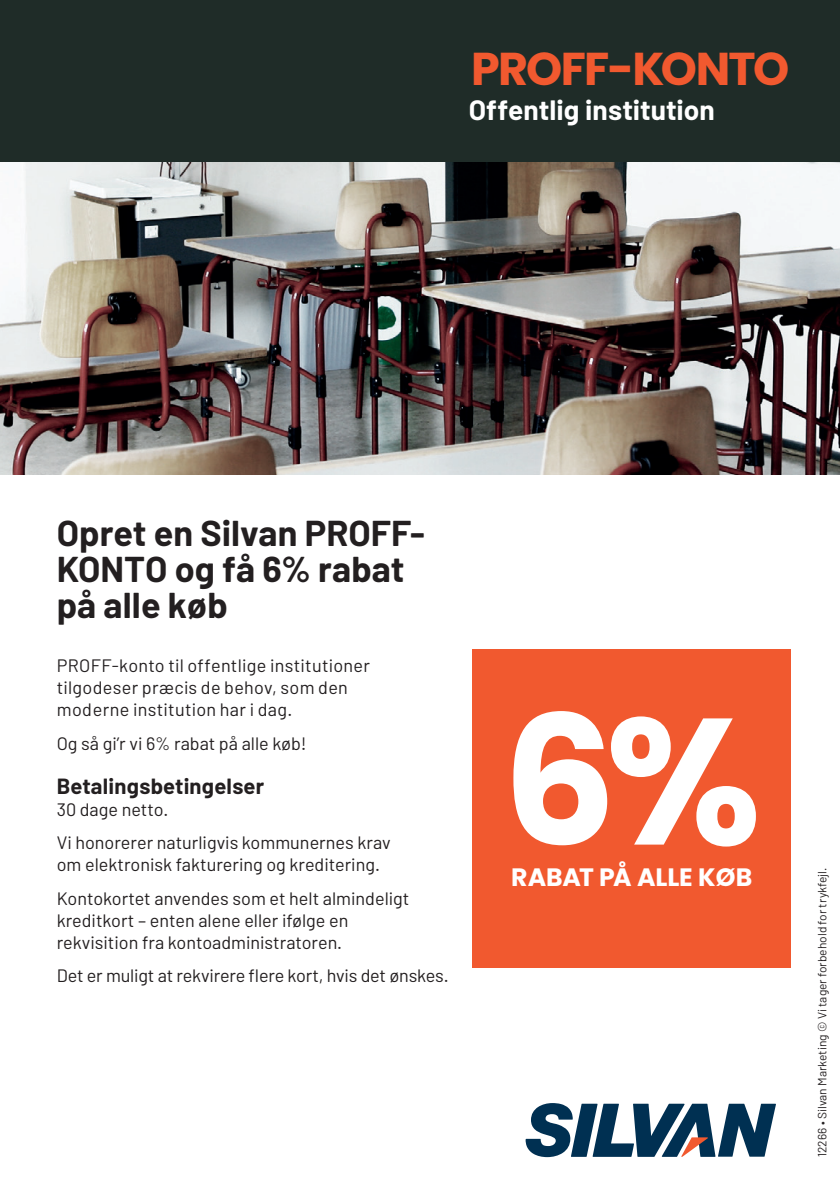
<style>
.page{position:relative;width:840px;height:1191px;background:#fff}
.page>*{position:absolute;margin:0;border:0;box-sizing:border-box;transform-origin:0 0}
.t1{font:700 179.2px "Poppins";color:#fff}
.t2{font:700 46px "Poppins";letter-spacing:-.045em;color:#f1592f}
.t3{font:700 36px/36px "Barlow";color:#231f20}
.t4{font:700 28px "Barlow";letter-spacing:.005em;color:#fff}
.t5{font:700 25.2px "Poppins";letter-spacing:-.01em;color:#fff}
.t6{font:700 22px "Barlow";letter-spacing:.01em;color:#231f20}
.t7{font:18px/22px "Barlow";color:#231f20}
.t8{font:12px "Barlow";color:#231f20}
</style>
<div class="page">
<img style="left:0;top:162px;width:839px;height:312px">
<svg style="left:525px;top:1103px;width:250px;height:54px"></svg>
<div style="left:0;top:0;width:839px;height:162px;background:#1f2c28"></div>
<div style="left:472px;top:648px;width:318px;height:319px;background:#f1592f"></div>
<h2 class="t2" style="left:471px;top:42px;width:319px">PROFF-KONTO</h2>
<h3 class="t4" style="left:468px;top:92px;width:247px">Offentlig institution</h3>
<h3 class="t3" style="left:57px;top:515px;width:369px">Opret en Silvan PROFF-<br>KONTO og få 6% rabat på alle køb</h3>
<p class="t7" style="left:57px;top:654px;width:314px">PROFF-konto til offentlige institutioner tilgodeser præcis de behov, som den moderne institution har i dag.</p>
<p class="t7" style="left:57px;top:732px;width:251px">Og så gi’r vi 6% rabat på alle køb!</p>
<p class="t6" style="left:57px;top:772px;width:209px">Betalingsbetingelser</p>
<p class="t7" style="left:57px;top:792px;width:335px;line-height:33.4px">30 dage netto.<br>Vi honorerer naturligvis kommunernes krav</p>
<p class="t7" style="left:57px;top:847px;width:354px;line-height:33.4px">om elektronisk fakturering og kreditering.<br>Kontokortet anvendes som et helt almindeligt</p>
<p class="t7" style="left:57px;top:908px;width:293px">kreditkort – enten alene eller ifølge en rekvisition fra kontoadministratoren.</p>
<p class="t7" style="left:57px;top:964px;width:393px">Det er muligt at rekvirere ere kort, hvis det ønskes.</p>
<h1 class="t1" style="left:502px;top:678px;width:260px">6%</h1>
<h3 class="t5" style="left:511px;top:862px;width:242px">RABAT PÅ ALLE KØB</h3>
<p class="t8" style="left:814px;top:1157px;width:291px;rotate:-90deg">12266 • Silvan Marketing © Vi tager forbehold for trykfejl.</p>
</div>
